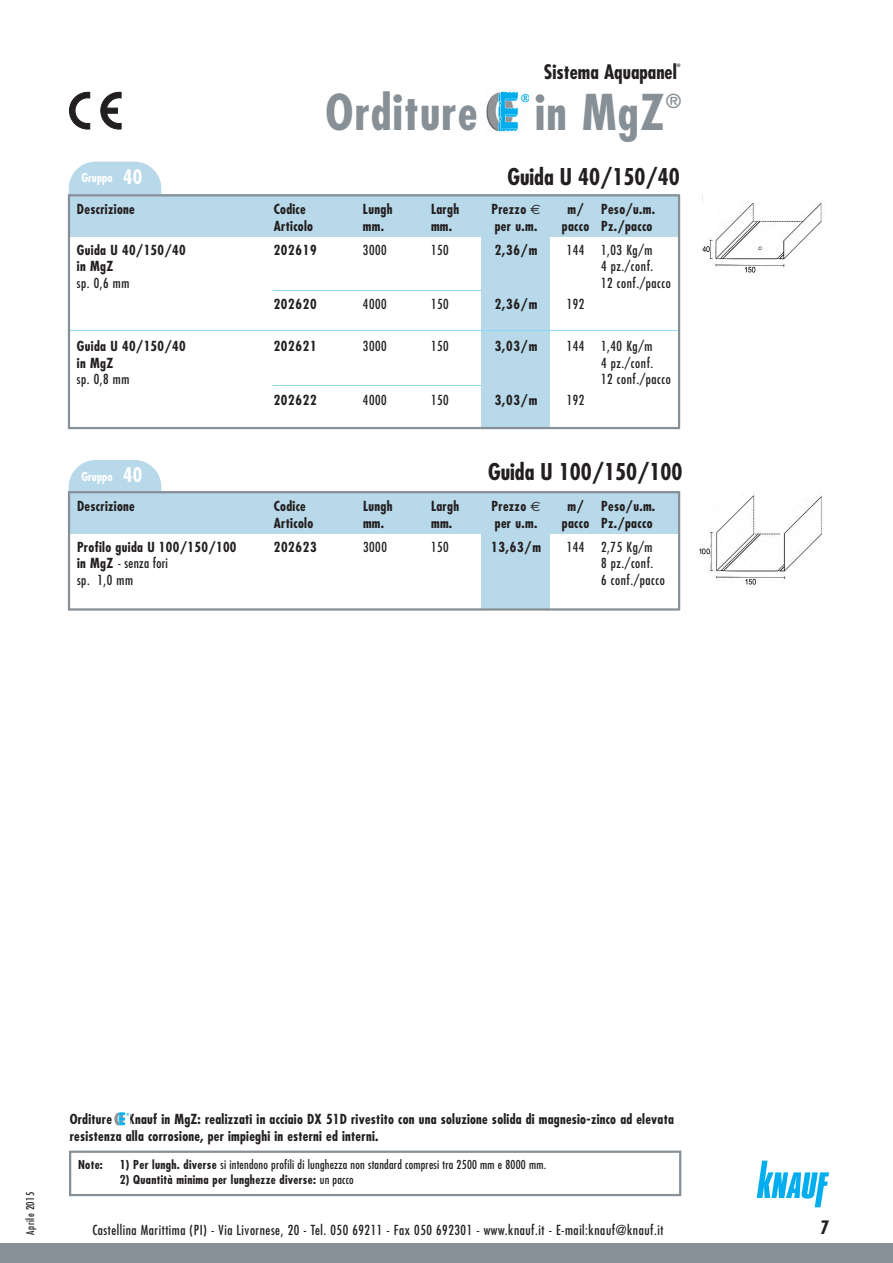
<style>
.page{position:relative;width:893px;height:1263px;background:#fff}
.page>*{position:absolute;margin:0;border:0;box-sizing:border-box;transform-origin:0 0}
.t1{font:700 condensed 48px "Futura";letter-spacing:.025em;color:#869096}
.t2{font:700 condensed 22.5px "Futura";color:#231f20}
.t3{font:700 condensed 19.5px "Futura";color:#231f20}
.t4{font:700 condensed 18.75px "Futura";color:#869096}
.t5{font:700 condensed 18px "Futura";color:#231f20}
.t6{font:700 condensed 13.5px/17.1px "Futura";letter-spacing:.025em;color:#231f20}
.t7{font:condensed 13.5px "Futura";letter-spacing:.04em;color:#231f20}
.t8{font:condensed 13.5px "Futura";letter-spacing:.02em;color:#231f20}
.t9{font:condensed 12px "Futura";letter-spacing:.02em;color:#231f20}
.t10{font:700 condensed 12px "Futura";letter-spacing:.025em;color:#231f20}
.t11{font:700 condensed 12px "Futura";color:#fff}
.t12{font:condensed 10.5px "Futura";letter-spacing:.04em;color:#231f20}
.t13{font:700 condensed 4.5px "Futura";color:#231f20}
.s1{font-size:19.5px}
.s2{font-family:"Euro Sans";font-weight:400;font-stretch:normal}
.s3{font-weight:700}
.s4{font-weight:400}
</style>
<div class="page">
<div style="left:69px;top:162px;width:92px;height:59px;background:#b8d9e9;border-radius:27px"></div>
<div style="left:69px;top:460px;width:92px;height:60px;background:#b8d9e9;border-radius:27px"></div>
<svg style="left:757px;top:1160px;width:72px;height:47px"></svg>
<div style="left:0;top:1244px;width:893px;height:19px;background:#869096"></div>
<div style="left:68px;top:194px;width:611px;height:43px;background:#b8d9e9"></div>
<div style="left:481px;top:194px;width:68px;height:234px;background:#b8d9e9"></div>
<img style="left:702px;top:194px;width:120px;height:79px">
<hr style="left:273px;top:290px;width:208px;height:1px;background:#8dd7f7">
<hr style="left:273px;top:385px;width:208px;height:1px;background:#8dd7f7">
<hr style="left:68px;top:330px;width:610px;height:1px;background:#8dd7f7">
<div style="left:68px;top:194px;width:612px;height:235px;border:2px solid #869096"></div>
<img style="left:699px;top:495px;width:123px;height:90px">
<div style="left:69px;top:491px;width:610px;height:43px;background:#b8d9e9"></div>
<div style="left:481px;top:492px;width:68px;height:117px;background:#b8d9e9"></div>
<div style="left:68px;top:491px;width:612px;height:120px;border:2px solid #869096"></div>
<img style="left:486px;top:91px;width:43px;height:41px">
<svg style="left:69px;top:92px;width:21px;height:37px"></svg>
<svg style="left:101px;top:92px;width:20px;height:37px"></svg>
<div style="left:69px;top:1150px;width:612px;height:46px;border:2px solid #869096"></div>
<img style="left:115px;top:1112px;width:14px;height:13px">
<p class="t11" style="left:81px;top:172px;width:62px">Gruppo <span class="s1">40</span></p>
<h3 class="t3" style="left:544px;top:63px;width:134px">Sistema Aquapanel</h3>
<p class="t13" style="left:677px;top:63px;width:5px">®</p>
<h1 class="t1" style="left:326px;top:90px;width:340px">Orditure in MgZ</h1>
<h3 class="t4" style="left:666px;top:92px;width:17px">®</h3>
<h2 class="t2" style="left:507px;top:166px;width:174px">Guida U 40/150/40</h2>
<p class="t6" style="left:77px;top:201px;width:59px">Descrizione</p>
<p class="t6" style="left:274px;top:201px;width:34px">Codice</p>
<p class="t6" style="left:363px;top:201px;width:31px">Lungh</p>
<p class="t6" style="left:431px;top:201px;width:30px">Largh</p>
<p class="t6" style="left:491px;top:201px;width:51px">Prezzo <span class="s2">€</span></p>
<p class="t6" style="left:567px;top:201px;width:18px">m/</p>
<p class="t6" style="left:601px;top:201px;width:56px">Peso/u.m.</p>
<p class="t6" style="left:274px;top:218px;width:41px">Articolo</p>
<p class="t6" style="left:363px;top:218px;width:23px">mm.</p>
<p class="t6" style="left:431px;top:218px;width:23px">mm.</p>
<p class="t6" style="left:495px;top:218px;width:44px">per u.m.</p>
<p class="t6" style="left:562px;top:218px;width:92px">pacco Pz./pacco</p>
<p class="t6" style="left:77px;top:242px;width:110px">Guida U 40/150/40</p>
<p class="t6" style="left:274px;top:242px;width:44px">202619</p>
<p class="t7" style="left:363px;top:244px;width:25px">3000</p>
<p class="t7" style="left:431px;top:244px;width:19px">150</p>
<p class="t6" style="left:495px;top:242px;width:44px">2,36/m</p>
<p class="t7" style="left:567px;top:244px;width:87px">144 1,03 Kg/m</p>
<p class="t6" style="left:77px;top:259px;width:38px">in MgZ</p>
<p class="t7" style="left:601px;top:260px;width:54px">4 pz./conf.</p>
<p class="t7" style="left:77px;top:277px;width:54px">sp. 0,6 mm</p>
<p class="t7" style="left:601px;top:277px;width:71px">12 conf./pacco</p>
<p class="t6" style="left:274px;top:296px;width:44px">202620</p>
<p class="t7" style="left:363px;top:298px;width:25px">4000</p>
<p class="t7" style="left:431px;top:298px;width:19px">150</p>
<p class="t6" style="left:495px;top:296px;width:44px">2,36/m</p>
<p class="t7" style="left:567px;top:298px;width:19px">192</p>
<p class="t6" style="left:77px;top:338px;width:110px">Guida U 40/150/40</p>
<p class="t6" style="left:274px;top:338px;width:44px">202621</p>
<p class="t7" style="left:363px;top:340px;width:25px">3000</p>
<p class="t7" style="left:431px;top:340px;width:19px">150</p>
<p class="t6" style="left:495px;top:338px;width:44px">3,03/m</p>
<p class="t7" style="left:567px;top:340px;width:87px">144 1,40 Kg/m</p>
<p class="t6" style="left:77px;top:355px;width:38px">in MgZ</p>
<p class="t7" style="left:601px;top:356px;width:54px">4 pz./conf.</p>
<p class="t7" style="left:77px;top:373px;width:54px">sp. 0,8 mm</p>
<p class="t7" style="left:601px;top:373px;width:71px">12 conf./pacco</p>
<p class="t6" style="left:274px;top:392px;width:44px">202622</p>
<p class="t7" style="left:363px;top:394px;width:25px">4000</p>
<p class="t7" style="left:431px;top:394px;width:19px">150</p>
<p class="t6" style="left:495px;top:392px;width:44px">3,03/m</p>
<p class="t7" style="left:567px;top:394px;width:19px">192</p>
<p class="t11" style="left:81px;top:471px;width:62px">Gruppo <span class="s1">40</span></p>
<h2 class="t2" style="left:488px;top:461px;width:196px">Guida U 100/150/100</h2>
<p class="t6" style="left:77px;top:498px;width:59px">Descrizione</p>
<p class="t6" style="left:274px;top:498px;width:34px">Codice</p>
<p class="t6" style="left:363px;top:498px;width:31px">Lungh</p>
<p class="t6" style="left:431px;top:498px;width:30px">Largh</p>
<p class="t6" style="left:491px;top:498px;width:51px">Prezzo <span class="s2">€</span></p>
<p class="t6" style="left:567px;top:498px;width:18px">m/</p>
<p class="t6" style="left:601px;top:498px;width:56px">Peso/u.m.</p>
<p class="t6" style="left:274px;top:515px;width:41px">Articolo</p>
<p class="t6" style="left:363px;top:515px;width:23px">mm.</p>
<p class="t6" style="left:431px;top:515px;width:23px">mm.</p>
<p class="t6" style="left:495px;top:515px;width:44px">per u.m.</p>
<p class="t6" style="left:562px;top:515px;width:92px">pacco Pz./pacco</p>
<p class="t6" style="left:77px;top:539px;width:161px">Profilo guida U 100/150/100</p>
<p class="t6" style="left:274px;top:539px;width:44px">202623</p>
<p class="t7" style="left:363px;top:540px;width:25px">3000</p>
<p class="t7" style="left:431px;top:540px;width:19px">150</p>
<p class="t6" style="left:491px;top:539px;width:51px">13,63/m</p>
<p class="t7" style="left:567px;top:540px;width:87px">144 2,75 Kg/m</p>
<p class="t8" style="left:77px;top:557px;width:92px"><span class="s3">in MgZ</span> - senza fori</p>
<p class="t7" style="left:601px;top:557px;width:54px">8 pz./conf.</p>
<p class="t7" style="left:77px;top:573px;width:58px">sp. 1,0 mm</p>
<p class="t7" style="left:601px;top:573px;width:65px">6 conf./pacco</p>
<p class="t12" style="left:25px;top:1234px;width:44px;rotate:-90deg">Aprile 2015</p>
<p class="t6" style="left:70px;top:1111px;width:606px">Orditure Knauf in MgZ: realizzati in acciaio DX 51D rivestito con una soluzione solida di magnesio-zinco ad elevata resistenza alla corrosione, per impieghi in esterni ed interni.</p>
<p class="t10" style="left:78px;top:1159px;width:26px">Note:</p>
<p class="t9" style="left:120px;top:1159px;width:428px"><span class="s3">1) Per lungh. diverse</span> si intendono profili di lunghezza non standard compresi tra 2500 mm e 8000 mm.</p>
<p class="t10" style="left:120px;top:1174px;width:236px">2) Quantità minima per lunghezze diverse: <span class="s4">un pacco</span></p>
<p class="t7" style="left:92px;top:1223px;width:573px">Castellina Marittima (PI) - Via Livornese, 20 - Tel. 050 69211 - Fax 050 692301 - www.knauf.it - E-mail:knauf@knauf.it</p>
<h3 class="t5" style="left:820px;top:1218px;width:10px">7</h3>
</div>
